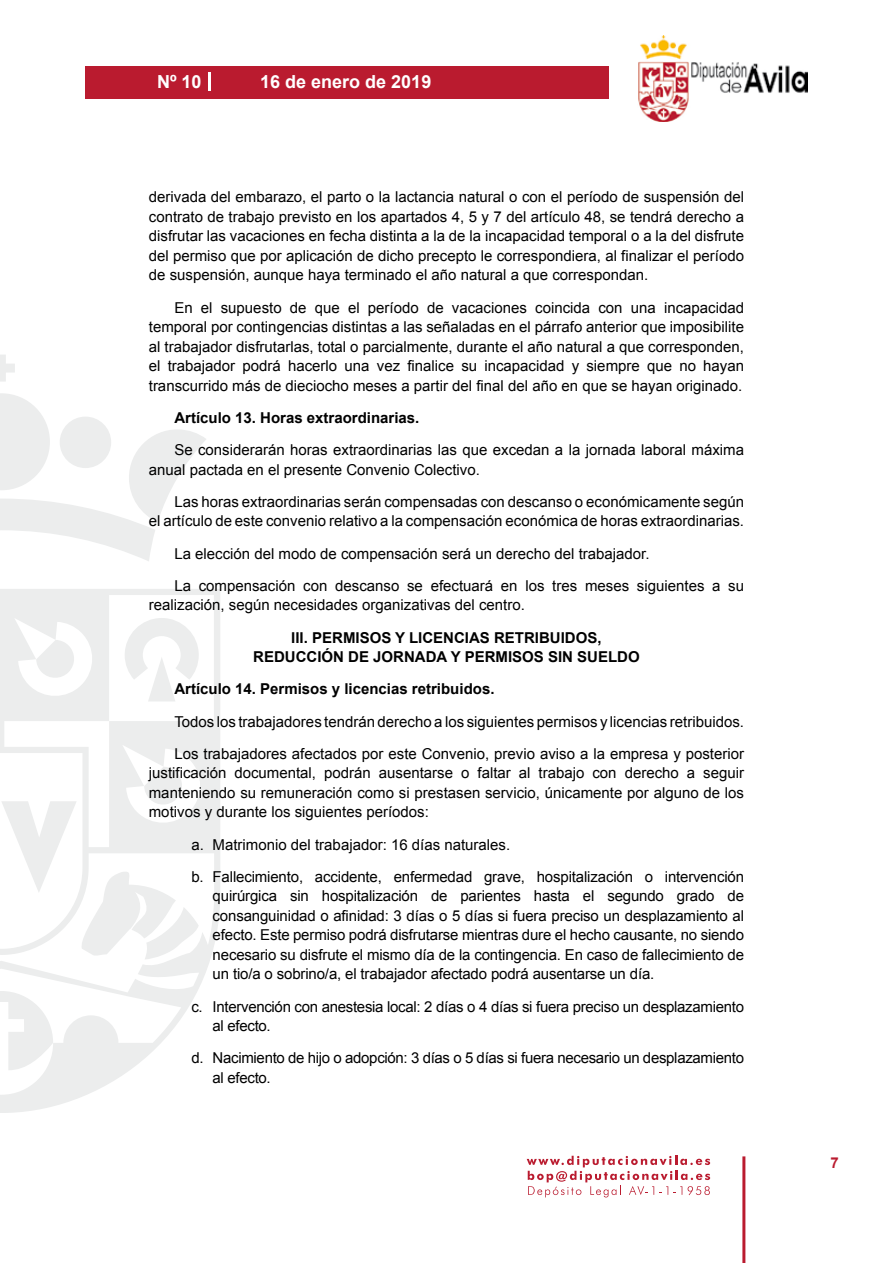
<style>
.page{position:relative;width:893px;height:1263px;background:#fff}
.page>*{position:absolute;margin:0;border:0;box-sizing:border-box;transform-origin:0 0}
.t1{font:700 18px "Arial";color:#fff}
.t2{font:15px/19.5px "Arial";color:#000;text-align:justify}
.t3{font:15px/19.5px "Arial";letter-spacing:-.02em;color:#000}
.t4{font:700 15px/19.5px "Arial";color:#000;text-align:center}
.t5{font:700 15px "Arial";color:#ba1b2f}
</style>
<div class="page">
<svg style="left:527px;top:1156px;width:183px;height:41px"></svg>
<div style="left:85px;top:66px;width:523px;height:33px;background:#ba1b2f"></div>
<img style="left:638px;top:36px;width:170px;height:86px">
<hr style="left:742px;top:1156px;width:3px;height:107px;background:#ba1b2f">
<svg style="left:208px;top:72px;width:2px;height:18px"></svg>
<svg style="left:0;top:355px;width:15px;height:27px"></svg>
<svg style="left:0;top:393px;width:206px;height:168px"></svg>
<svg style="left:0;top:589px;width:220px;height:524px"></svg>
<svg style="left:36px;top:640px;width:40px;height:40px"></svg>
<svg style="left:125px;top:618px;width:74px;height:83px"></svg>
<svg style="left:0;top:991px;width:53px;height:79px"></svg>
<svg style="left:1px;top:767px;width:198px;height:192px"></svg>
<p class="t1" style="left:157px;top:69px;width:46px">Nº 10</p>
<p class="t1" style="left:260px;top:69px;width:173px">16 de enero de 2019</p>
<p class="t2" style="left:149px;top:187px;width:597px">derivada del embarazo, el parto o la lactancia natural o con el período de suspensión del contrato de trabajo previsto en los apartados 4, 5 y 7 del artículo 48, se tendrá derecho a disfrutar las vacaciones en fecha distinta a la de la incapacidad temporal o a la del disfrute del permiso que por aplicación de dicho precepto le correspondiera, al finalizar el período de suspensión, aunque haya terminado el año natural a que correspondan.</p>
<p class="t2" style="left:149px;top:298px;width:597px;text-indent:26px">En el supuesto de que el período de vacaciones coincida con una incapacidad temporal por contingencias distintas a las señaladas en el párrafo anterior que imposibilite al trabajador disfrutarlas, total o parcialmente, durante el año natural a que corresponden, el trabajador podrá hacerlo una vez finalice su incapacidad y siempre que no hayan transcurrido más de dieciocho meses a partir del final del año en que se hayan originado.</p>
<p class="t4" style="left:174px;top:408px;width:247px">Artículo 13. Horas extraordinarias.</p>
<p class="t2" style="left:149px;top:440px;width:597px;text-indent:26px">Se considerarán horas extraordinarias las que excedan a la jornada laboral máxima anual pactada en el presente Convenio Colectivo.</p>
<p class="t2" style="left:149px;top:492px;width:597px;text-align:right">Las horas extraordinarias serán compensadas con descanso o económicamente según<br>el artículo de este convenio relativo a la compensación económica de horas extraordinarias.</p>
<p class="t2" style="left:174px;top:537px;width:571px;line-height:32.2px">La elección del modo de compensación será un derecho del trabajador.<br>La compensación con descanso se efectuará en los tres meses siguientes a su</p>
<p class="t2" style="left:149px;top:595px;width:378px">realización, según necesidades organizativas del centro.</p>
<p class="t4" style="left:253px;top:628px;width:388px">III. PERMISOS Y LICENCIAS RETRIBUIDOS,<br>REDUCCIÓN DE JORNADA Y PERMISOS SIN SUELDO</p>
<p class="t4" style="left:174px;top:680px;width:322px">Artículo 14. Permisos y licencias retribuidos.</p>
<p class="t2" style="left:174px;top:705px;width:571px;line-height:32.2px">Todos los trabajadores tendrán derecho a los siguientes permisos y licencias retribuidos.<br>Los trabajadores afectados por este Convenio, previo aviso a la empresa y posterior</p>
<p class="t2" style="left:149px;top:763px;width:597px">justificación documental, podrán ausentarse o faltar al trabajo con derecho a seguir manteniendo su remuneración como si prestasen servicio, únicamente por alguno de los motivos y durante los siguientes períodos:</p>
<p class="t2" style="left:191px;top:828px;width:554px;line-height:32.2px">a. Matrimonio del trabajador: 16 días naturales.<br>b. Fallecimiento, accidente, enfermedad grave, hospitalización o intervención</p>
<p class="t2" style="left:213px;top:886px;width:533px">quirúrgica sin hospitalización de parientes hasta el segundo grado de consanguinidad o afinidad: 3 días o 5 días si fuera preciso un desplazamiento al efecto. Este permiso podrá disfrutarse mientras dure el hecho causante, no siendo necesario su disfrute el mismo día de la contingencia. En caso de fallecimiento de un tio/a o sobrino/a, el trabajador afectado podrá ausentarse un día.</p>
<p class="t3" style="left:213px;top:997px;width:533px;text-indent:-21px">c. Intervención con anestesia local: 2 días o 4 días si fuera preciso un desplazamiento al efecto.</p>
<p class="t3" style="left:213px;top:1048px;width:533px;text-indent:-21px">d. Nacimiento de hijo o adopción: 3 días o 5 días si fuera necesario un desplazamiento al efecto.</p>
<p class="t5" style="left:831px;top:1153px;width:10px">7</p>
</div>
